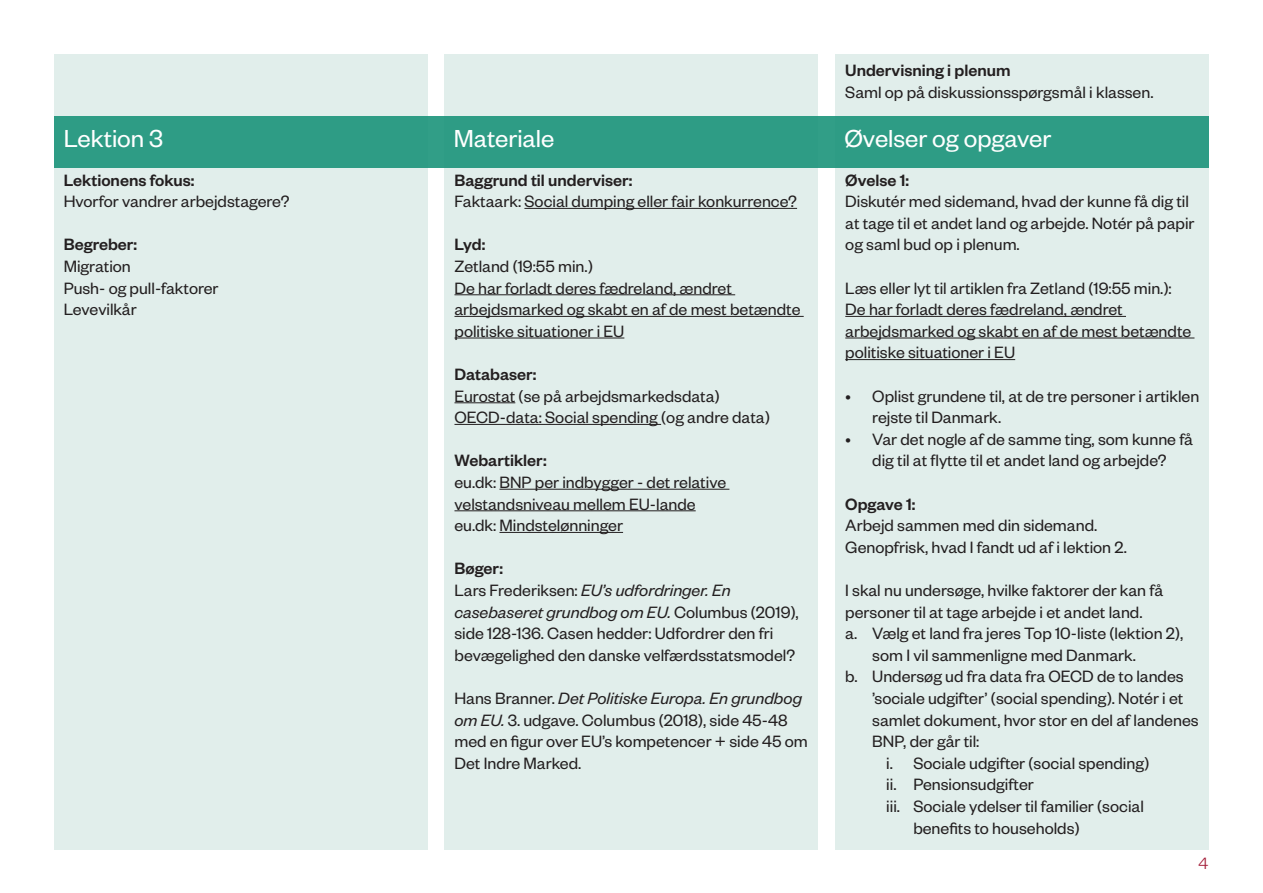
<style>
.page{position:relative;width:1263px;height:893px;background:#fff}
.page>*{position:absolute;margin:0;border:0;box-sizing:border-box;transform-origin:0 0}
.t1{font:27px "Founders Grotesk";color:#fff}
.Afsnitsformat_1{font:18px/21.6px "Founders Grotesk";color:#231f20}
.t2{font:500 18px "Founders Grotesk";color:#231f20}
.t3{font:300 18px "Founders Grotesk";color:#a31c37}
.s1{font-style:italic}
</style>
<div class="page">
<div style="left:445px;top:54px;width:373px;height:795px;background:#e1eeeb"></div>
<div style="left:836px;top:54px;width:373px;height:795px;background:#e1eeeb"></div>
<div style="left:54px;top:54px;width:373px;height:795px;background:#e1eeeb"></div>
<div style="left:54px;top:117px;width:1155px;height:51px;background:#2e9c85"></div>
<hr style="left:524px;top:208px;width:273px;height:1px;background:#231f20">
<hr style="left:454px;top:294px;width:281px;height:1px;background:#231f20">
<hr style="left:454px;top:316px;width:350px;height:1px;background:#231f20">
<hr style="left:454px;top:338px;width:170px;height:1px;background:#231f20">
<hr style="left:454px;top:402px;width:61px;height:1px;background:#231f20">
<hr style="left:454px;top:424px;width:207px;height:1px;background:#231f20">
<hr style="left:499px;top:489px;width:230px;height:1px;background:#231f20">
<hr style="left:454px;top:510px;width:242px;height:1px;background:#231f20">
<hr style="left:499px;top:532px;width:124px;height:1px;background:#231f20">
<hr style="left:845px;top:316px;width:281px;height:1px;background:#231f20">
<hr style="left:845px;top:338px;width:349px;height:1px;background:#231f20">
<hr style="left:845px;top:359px;width:170px;height:1px;background:#231f20">
<p class="t2" style="left:845px;top:59px;width:167px">Undervisning i plenum</p>
<p class="Afsnitsformat_1" style="left:845px;top:80px;width:310px">Saml op på diskussionsspørgsmål i klassen.</p>
<p class="t1" style="left:64px;top:122px;width:101px">Lektion 3</p>
<p class="t1" style="left:454px;top:122px;width:102px">Materiale</p>
<p class="t1" style="left:844px;top:122px;width:209px">Øvelser og opgaver</p>
<p class="t2" style="left:64px;top:169px;width:132px">Lektionens fokus:</p>
<p class="Afsnitsformat_1" style="left:64px;top:190px;width:227px">Hvorfor vandrer arbejdstagere?</p>
<p class="t2" style="left:64px;top:233px;width:75px">Begreber:</p>
<p class="Afsnitsformat_1" style="left:64px;top:254px;width:69px">Migration</p>
<p class="Afsnitsformat_1" style="left:64px;top:276px;width:156px">Push- og pull-faktorer</p>
<p class="Afsnitsformat_1" style="left:64px;top:298px;width:75px">Levevilkår</p>
<p class="t2" style="left:845px;top:169px;width:65px">Øvelse 1:</p>
<p class="Afsnitsformat_1" style="left:845px;top:190px;width:351px">Diskutér med sidemand, hvad der kunne få dig til at tage til et andet land og arbejde. Notér på papir og saml bud op i plenum.</p>
<p class="Afsnitsformat_1" style="left:845px;top:276px;width:328px">Læs eller lyt til artiklen fra Zetland (19:55 min.):</p>
<p class="Afsnitsformat_1" style="left:845px;top:298px;width:347px">De har forladt deres fædreland, ændret arbejdsmarked og skabt en af de mest betændte politiske situationer i EU</p>
<p class="Afsnitsformat_1" style="left:872px;top:384px;width:328px;text-indent:-27px">• Oplist grundene til, at de tre personer i artiklen rejste til Danmark.</p>
<p class="Afsnitsformat_1" style="left:845px;top:427px;width:349px;text-align:center">• Var det nogle af de samme ting, som kunne få dig til at flytte til et andet land og arbejde?</p>
<p class="t2" style="left:845px;top:493px;width:72px">Opgave 1:</p>
<p class="Afsnitsformat_1" style="left:845px;top:514px;width:253px">Arbejd sammen med din sidemand.</p>
<p class="Afsnitsformat_1" style="left:845px;top:535px;width:283px">Genopfrisk, hvad I fandt ud af i lektion 2.</p>
<p class="Afsnitsformat_1" style="left:845px;top:578px;width:319px">I skal nu undersøge, hvilke faktorer der kan få personer til at tage arbejde i et andet land.</p>
<p class="Afsnitsformat_1" style="left:872px;top:622px;width:312px;text-indent:-27px">a. Vælg et land fra jeres Top 10-liste (lektion 2), som I vil sammenligne med Danmark.</p>
<p class="Afsnitsformat_1" style="left:872px;top:665px;width:328px;text-indent:-27px">b. Undersøg ud fra data fra OECD de to landes ’sociale udgifter’ (social spending). Notér i et samlet dokument, hvor stor en del af landenes BNP, der går til:</p>
<p class="Afsnitsformat_1" style="left:886px;top:751px;width:265px">i. Sociale udgifter (social spending)</p>
<p class="Afsnitsformat_1" style="left:886px;top:773px;width:149px">ii. Pensionsudgifter</p>
<p class="Afsnitsformat_1" style="left:913px;top:794px;width:232px;text-indent:-27px">iii. Sociale ydelser til familier (social benefits to households)</p>
<p class="t2" style="left:454px;top:169px;width:179px">Baggrund til underviser:</p>
<p class="Afsnitsformat_1" style="left:454px;top:190px;width:344px">Faktaark: Social dumping eller fair konkurrence?</p>
<p class="t2" style="left:454px;top:233px;width:32px">Lyd:</p>
<p class="Afsnitsformat_1" style="left:454px;top:254px;width:140px">Zetland (19:55 min.)</p>
<p class="Afsnitsformat_1" style="left:454px;top:276px;width:347px">De har forladt deres fædreland, ændret arbejdsmarked og skabt en af de mest betændte politiske situationer i EU</p>
<p class="t2" style="left:454px;top:363px;width:84px">Databaser:</p>
<p class="Afsnitsformat_1" style="left:454px;top:384px;width:267px">Eurostat (se på arbejdsmarkedsdata)</p>
<p class="Afsnitsformat_1" style="left:454px;top:406px;width:317px">OECD-data: Social spending (og andre data)</p>
<p class="t2" style="left:454px;top:449px;width:94px">Webartikler:</p>
<p class="Afsnitsformat_1" style="left:454px;top:470px;width:273px">eu.dk: BNP per indbygger - det relative velstandsniveau mellem EU-lande</p>
<p class="Afsnitsformat_1" style="left:454px;top:514px;width:170px">eu.dk: Mindstelønninger</p>
<p class="t2" style="left:454px;top:557px;width:50px">Bøger:</p>
<p class="Afsnitsformat_1" style="left:454px;top:578px;width:346px">Lars Frederiksen: <span class="s1">EU’s udfordringer. En casebaseret grundbog om EU.</span> Columbus (2019), side 128-136. Casen hedder: Udfordrer den fri bevægelighed den danske velfærdsstatsmodel?</p>
<p class="Afsnitsformat_1" style="left:454px;top:686px;width:355px">Hans Branner. <span class="s1">Det Politiske Europa. En grundbog om EU.</span> 3. udgave. Columbus (2018), side 45-48 med en figur over EU’s kompetencer + side 45 om Det Indre Marked.</p>
<p class="t3" style="left:1198px;top:852px;width:11px">4</p>
</div>
